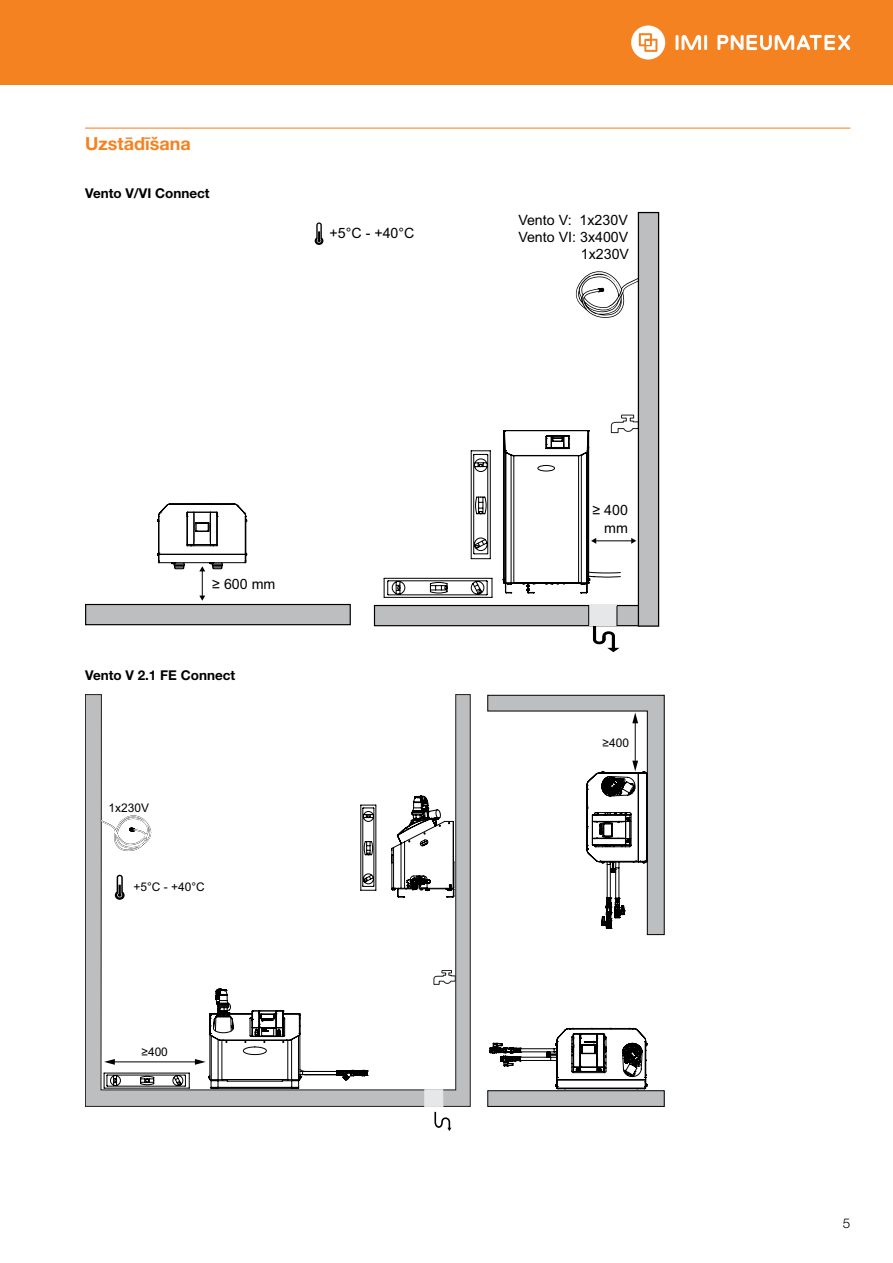
<style>
.page{position:relative;width:893px;height:1263px;background:#fff}
.page>*{position:absolute;margin:0;border:0;box-sizing:border-box;transform-origin:0 0}
.t1{font:700 18px "Helvetica Neue LTW1 G";color:#f58220}
.t2{font:14.25px/17.1px "Arial";color:#000;text-align:right}
.t3{font:700 13.5px "Helvetica Neue LTW1 G";color:#000}
.t4{font:300 13.5px "Helvetica Neue LTW1 G";color:#000}
.t5{font:11.85px "Arial";color:#000}
</style>
<div class="page">
<div style="left:0;top:0;width:893px;height:85px;background:#f58220"></div>
<hr style="left:704px;top:35px;width:3px;height:15px;background:#fff">
<svg style="left:676px;top:35px;width:25px;height:15px"></svg>
<svg style="left:631px;top:25px;width:34px;height:35px"></svg>
<svg style="left:717px;top:35px;width:133px;height:15px"></svg>
<hr style="left:85px;top:128px;width:765px;height:1px;background:#f58220">
<div style="left:374px;top:605px;width:266px;height:21px;background:#bcbec0;border:1px solid #000"></div>
<svg style="left:575px;top:265px;width:63px;height:68px"></svg>
<svg style="left:383px;top:450px;width:110px;height:148px"></svg>
<div style="left:638px;top:212px;width:21px;height:415px;background:#bcbec0;border:1px solid #000"></div>
<div style="left:589px;top:604px;width:28px;height:22px;background:#e6e7e8"></div>
<svg style="left:588px;top:605px;width:34px;height:47px"></svg>
<svg style="left:502px;top:414px;width:137px;height:180px"></svg>
<svg style="left:315px;top:222px;width:8px;height:23px"></svg>
<svg style="left:157px;top:503px;width:90px;height:98px"></svg>
<div style="left:85px;top:604px;width:266px;height:21px;background:#bcbec0;border:1px solid #000"></div>
<div style="left:488px;top:1091px;width:176px;height:15px;background:#bcbec0"></div>
<div style="left:487px;top:1090px;width:178px;height:17px;border:1px solid #000"></div>
<svg style="left:434px;top:1111px;width:17px;height:20px"></svg>
<svg style="left:85px;top:694px;width:386px;height:413px"></svg>
<div style="left:425px;top:1090px;width:18px;height:16px;background:#e6e7e8"></div>
<div style="left:425px;top:1089px;width:18px;height:18px;border:1px solid #e6e7e8"></div>
<svg style="left:99px;top:810px;width:61px;height:43px"></svg>
<hr style="left:113px;top:1061px;width:84px;height:1px;background:#000">
<svg style="left:104px;top:1059px;width:11px;height:6px"></svg>
<svg style="left:195px;top:989px;width:173px;height:99px"></svg>
<svg style="left:209px;top:862px;width:182px;height:219px"></svg>
<svg style="left:391px;top:694px;width:274px;height:395px"></svg>
<p class="t1" style="left:85px;top:132px;width:107px">Uzstādīšana</p>
<p class="t3" style="left:85px;top:184px;width:126px">Vento V/VI Connect</p>
<p class="t2" style="left:330px;top:224px;width:86px">+5°C - +40°C</p>
<p class="t2" style="left:212px;top:575px;width:65px">≥ 600 mm</p>
<p class="t3" style="left:85px;top:667px;width:152px">Vento V 2.1 FE Connect</p>
<p class="t5" style="left:109px;top:799px;width:42px">1x230V</p>
<p class="t5" style="left:134px;top:879px;width:73px">+5°C - +40°C</p>
<p class="t5" style="left:141px;top:1044px;width:28px">≥400</p>
<p class="t2" style="left:518px;top:211px;width:112px">Vento V: 1x230V<br>Vento VI: 3x400V<br>1x230V</p>
<p class="t2" style="left:592px;top:502px;width:37px">≥ 400 mm</p>
<p class="t5" style="left:603px;top:735px;width:28px">≥400</p>
<p class="t4" style="left:843px;top:1215px;width:9px">5</p>
</div>
